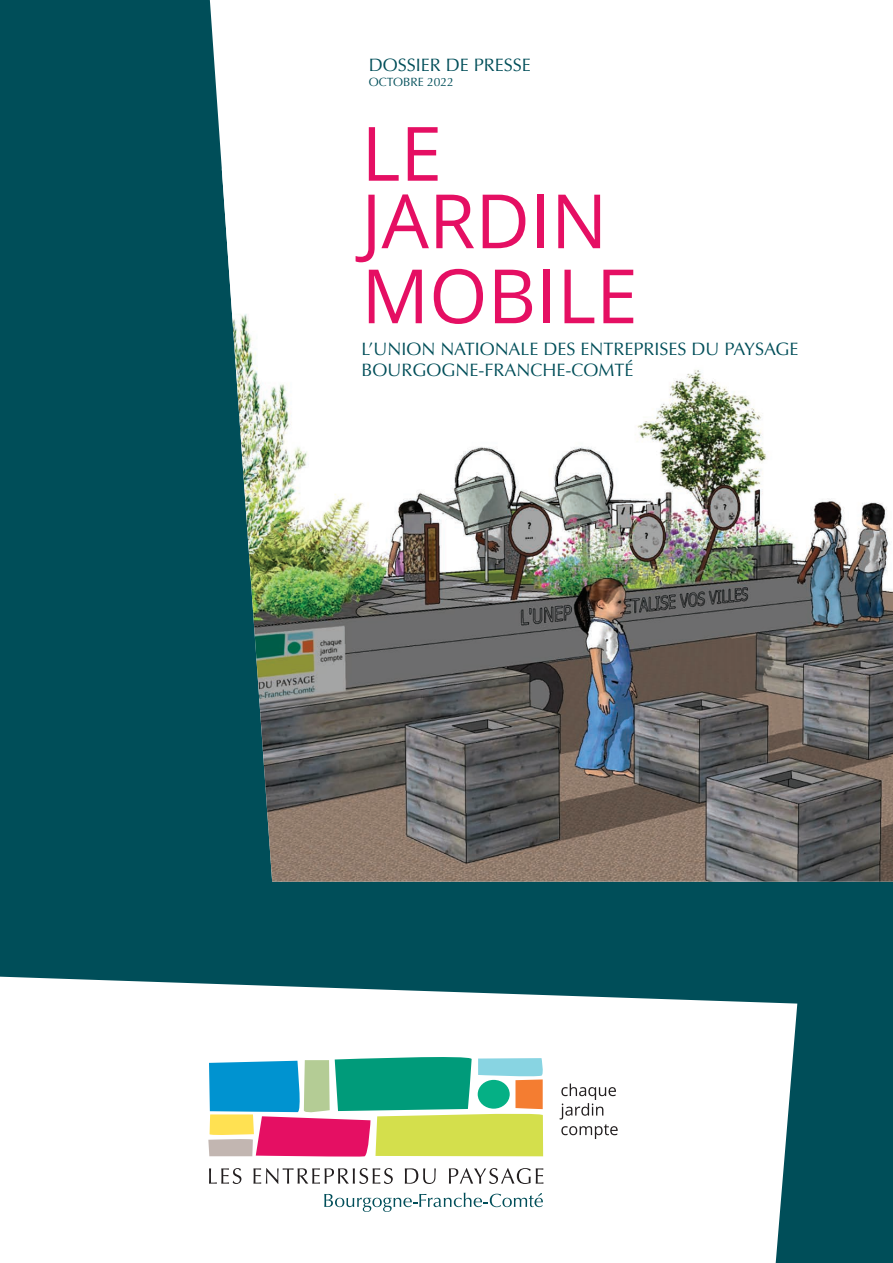
<style>
.page{position:relative;width:893px;height:1263px;background:#004e59}
.page>*{position:absolute;margin:0;border:0;box-sizing:border-box;transform-origin:0 0}
.t1{font:75px/67.5px "Open Sans";color:#e50f63}
.t2{font:18px/21px "Optima";color:#004e59}
.t3{font:12px "Optima";color:#004e59}
</style>
<div class="page">
<div style="left:210px;top:0;width:683px;height:171px;background:#fff"></div>
<img style="left:222px;top:169px;width:671px;height:713px">
<svg style="left:0;top:977px;width:797px;height:286px;fill:#fff"></svg>
<svg style="left:209px;top:1168px;width:32px;height:16px"></svg>
<svg style="left:253px;top:1168px;width:140px;height:16px"></svg>
<svg style="left:405px;top:1168px;width:31px;height:16px"></svg>
<svg style="left:449px;top:1168px;width:94px;height:16px"></svg>
<svg style="left:208px;top:1054px;width:336px;height:103px"></svg>
<div style="left:478px;top:1080px;width:32px;height:29px;background:#05b085;border-radius:50%"></div>
<svg style="left:560px;top:1083px;width:58px;height:56px"></svg>
<svg style="left:324px;top:1193px;width:219px;height:19px"></svg>
<p class="t2" style="left:369px;top:54px;width:164px">DOSSIER DE PRESSE</p>
<p class="t3" style="left:369px;top:75px;width:86px">OCTOBRE 2022</p>
<h1 class="t1" style="left:361px;top:118px;width:247px">LE<br>JARDIN</h1>
<h1 class="t1" style="left:361px;top:260px;width:278px">MOBILE</h1>
<p class="t2" style="left:361px;top:338px;width:439px">L’UNION NATIONALE DES ENTREPRISES DU PAYSAGE<br>BOURGOGNE-FRANCHE-COMTÉ</p>
</div>
